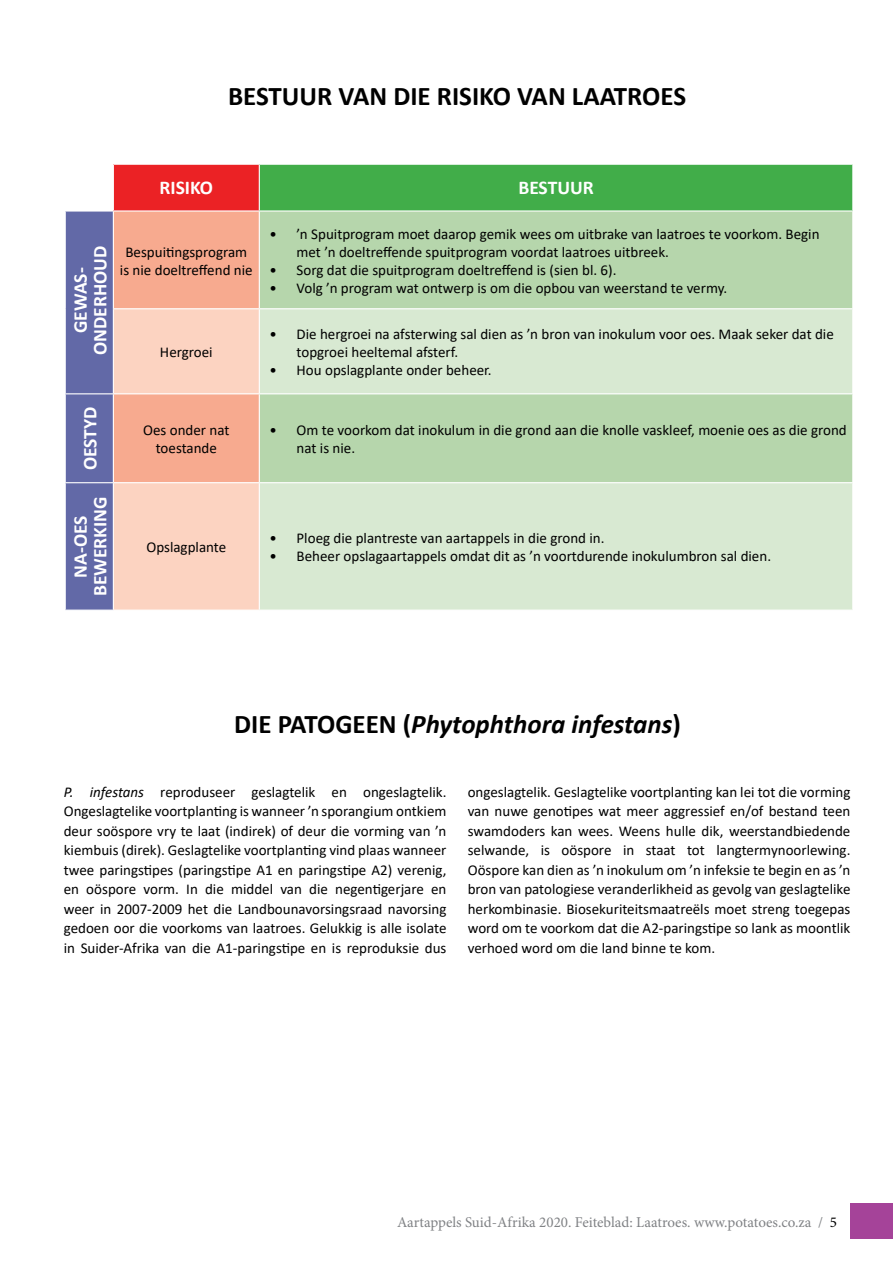
<style>
.page{position:relative;width:893px;height:1263px;background:#fff}
.page>*{position:absolute;margin:0;border:0;box-sizing:border-box;transform-origin:0 0}
.t1{font:italic 700 27px "Calibri";color:#000}
.t2{font:700 27px "Calibri";color:#000}
.t3{font:700 19.5px/19.5px "Calibri";color:#fff;text-align:center}
.t4{font:15px/19.5px "Calibri";color:#000}
.t5{font:15px "Minion Pro";color:#808285}
.s1{font-style:normal}
.s2{font-style:italic}
.s3{color:#000}
</style>
<div class="page">
<div style="left:850px;top:1203px;width:43px;height:36px;background:#a54399"></div>
<div style="left:113px;top:164px;width:146px;height:47px;background:#eb2225"></div>
<div style="left:259px;top:164px;width:594px;height:47px;background:#41ad49"></div>
<div style="left:260px;top:212px;width:592px;height:96px;background:#b6d6ac"></div>
<svg style="left:66px;top:212px;width:193px;height:398px;background:#d3aaa9"></svg>
<svg style="left:260px;top:309px;width:592px;height:301px;background:#cee3c7"></svg>
<hr style="left:65px;top:393px;width:48px;height:1px;background:#fff">
<hr style="left:65px;top:482px;width:48px;height:1px;background:#fff">
<hr style="left:113px;top:164px;width:146px;height:1px;background:#fff">
<hr style="left:113px;top:165px;width:1px;height:45px;background:#fff">
<hr style="left:113px;top:210px;width:146px;height:2px;background:#fff">
<hr style="left:113px;top:212px;width:1px;height:96px;background:#fff">
<hr style="left:113px;top:308px;width:146px;height:1px;background:#fff">
<hr style="left:113px;top:309px;width:1px;height:84px;background:#fff">
<hr style="left:113px;top:393px;width:146px;height:1px;background:#fff">
<hr style="left:113px;top:394px;width:1px;height:88px;background:#fff">
<hr style="left:113px;top:482px;width:146px;height:1px;background:#fff">
<hr style="left:113px;top:483px;width:1px;height:127px;background:#fff">
<hr style="left:259px;top:164px;width:594px;height:1px;background:#fff">
<hr style="left:259px;top:165px;width:1px;height:45px;background:#fff">
<hr style="left:852px;top:165px;width:1px;height:45px;background:#fff">
<hr style="left:259px;top:210px;width:594px;height:2px;background:#fff">
<hr style="left:259px;top:393px;width:594px;height:1px;background:#fff">
<hr style="left:259px;top:482px;width:594px;height:1px;background:#fff">
<h1 class="t2" style="left:228px;top:77px;width:460px">BESTUUR VAN DIE RISIKO VAN LAATROES</h1>
<h2 class="t3" style="left:160px;top:177px;width:55px">RISIKO</h2>
<h2 class="t3" style="left:518px;top:177px;width:77px">BESTUUR</h2>
<h2 class="t3" style="left:70px;top:355px;width:111px;rotate:-90deg">GEWAS-<br>ONDERHOUD</h2>
<p class="t4" style="left:120px;top:242px;width:134px;line-height:18px;text-align:center">Bespuitingsprogram is nie doeltreffend nie</p>
<p class="t4" style="left:160px;top:342px;width:54px">Hergroei</p>
<p class="t4" style="left:297px;top:224px;width:524px;line-height:18px;text-indent:-27px">• ’n Spuitprogram moet daarop gemik wees om uitbrake van laatroes te voorkom. Begin met ’n doeltreffende spuitprogram voordat laatroes uitbreek.</p>
<p class="t4" style="left:270px;top:259px;width:348px">• Sorg dat die spuitprogram doeltreffend is (sien bl. 6).</p>
<p class="t4" style="left:270px;top:277px;width:459px">• Volg ’n program wat ontwerp is om die opbou van weerstand te vermy.</p>
<p class="t4" style="left:297px;top:325px;width:539px;line-height:18px;text-indent:-27px">• Die hergroei na afsterwing sal dien as ’n bron van inokulum voor oes. Maak seker dat die topgroei heeltemal afsterf.</p>
<p class="t4" style="left:270px;top:360px;width:224px">• Hou opslagplante onder beheer.</p>
<h2 class="t3" style="left:80px;top:470px;width:65px;rotate:-90deg">OESTYD</h2>
<h2 class="t3" style="left:70px;top:596px;width:101px;rotate:-90deg">NA-OES<br>BEWERKING</h2>
<p class="t4" style="left:143px;top:421px;width:88px;line-height:18px;text-align:center">Oes onder nat toestande</p>
<p class="t4" style="left:297px;top:421px;width:552px;line-height:18px;text-indent:-27px">• Om te voorkom dat inokulum in die grond aan die knolle vaskleef, moenie oes as die grond nat is nie.</p>
<p class="t4" style="left:146px;top:537px;width:81px">Opslagplante</p>
<p class="t4" style="left:270px;top:528px;width:337px">• Ploeg die plantreste van aartappels in die grond in.</p>
<p class="t4" style="left:270px;top:546px;width:503px">• Beheer opslagaartappels omdat dit as ’n voortdurende inokulumbron sal dien.</p>
<h1 class="t1" style="left:234px;top:705px;width:448px"><span class="s1">DIE PATOGEEN (</span>Phytophthora infestans<span class="s1">)</span></h1>
<p class="t4" style="left:64px;top:782px;width:384px;text-align:justify"><span class="s2">P. infestans</span> reproduseer geslagtelik en ongeslagtelik.<br>Ongeslagtelike voortplanting is wanneer ’n sporangium ontkiem deur soöspore vry te laat (indirek) of deur die vorming van ’n kiembuis (direk). Geslagtelike voortplanting vind plaas wanneer twee paringstipes (paringstipe A1 en paringstipe A2) verenig, en oöspore vorm. In die middel van die negentigerjare en weer in 2007-2009 het die Landbounavorsingsraad navorsing gedoen oor die voorkoms van laatroes. Gelukkig is alle isolate in Suider-Afrika van die A1-paringstipe en is reproduksie dus</p>
<p class="t4" style="left:468px;top:782px;width:384px;text-align:justify">ongeslagtelik. Geslagtelike voortplanting kan lei tot die vorming van nuwe genotipes wat meer aggressief en/of bestand teen swamdoders kan wees. Weens hulle dik, weerstandbiedende selwande, is oöspore in staat tot langtermynoorlewing.<br>Oöspore kan dien as ’n inokulum om ’n infeksie te begin en as ’n bron van patologiese veranderlikheid as gevolg van geslagtelike herkombinasie. Biosekuriteitsmaatreëls moet streng toegepas word om te voorkom dat die A2-paringstipe so lank as moontlik verhoed word om die land binne te kom.</p>
<p class="t5" style="left:397px;top:1212px;width:442px">Aartappels Suid-Afrika 2020. Feiteblad: Laatroes. www.potatoes.co.za / <span class="s3">5</span></p>
</div>
